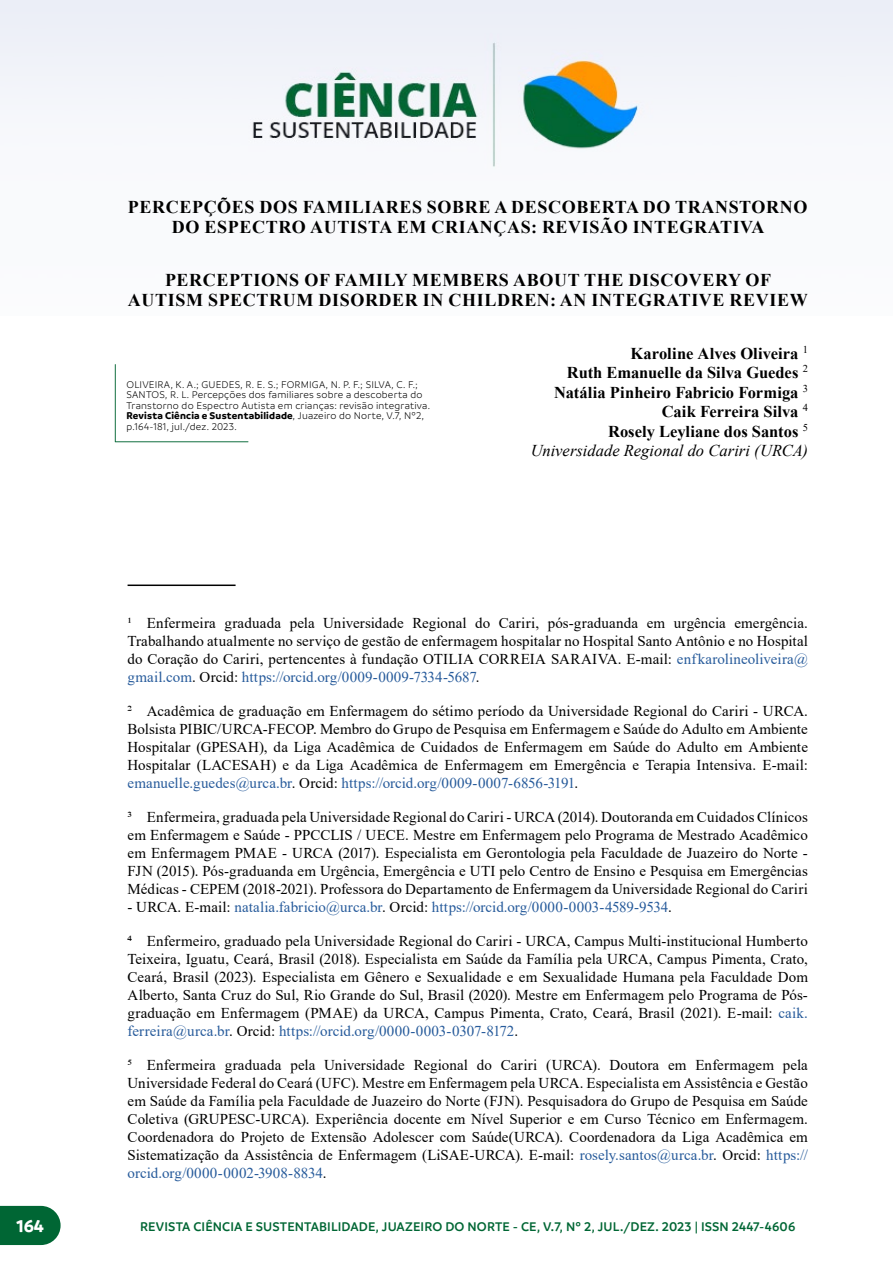
<style>
.page{position:relative;width:893px;height:1263px;background:#fff}
.page>*{position:absolute;margin:0;border:0;box-sizing:border-box;transform-origin:0 0}
.t1{font:700 18px/19.4px "Times New Roman";letter-spacing:.035em;color:#000;text-align:center}
.t2{font:700 18px "Branding SF";color:#fff}
.t3{font:700 16.5px/19.5px "Times New Roman";color:#000;text-align:right}
.t4{font:15px/18px "Times New Roman";letter-spacing:.005em;color:#000;text-align:justify}
.t5{font:15px "Times New Roman";letter-spacing:.005em;color:#275b9b}
.t6{font:600 13.5px "Branding SF";letter-spacing:.01em;color:#006634}
.t7{font:300 10.5px/10.5px "Branding SF";letter-spacing:.02em;color:#000}
.s1{font-weight:700}
.s2{font-weight:400;font-style:italic}
.s3{color:#275b9b}
.s4{color:#000}
</style>
<div class="page">
<svg style="left:0;top:1206px;width:61px;height:39px;background:#137143"></svg>
<img style="left:0;top:0;width:893px;height:168px">
<hr style="left:128px;top:584px;width:108px;height:2px;background:#000">
<svg style="left:115px;top:364px;width:133px;height:78px"></svg>
<p class="t1" style="left:128px;top:197px;width:681px">PERCEPÇÕES DOS FAMILIARES SOBRE A DESCOBERTA DO TRANSTORNO<br>DO ESPECTRO AUTISTA EM CRIANÇAS: REVISÃO INTEGRATIVA</p>
<p class="t1" style="left:128px;top:270px;width:681px">PERCEPTIONS OF FAMILY MEMBERS ABOUT THE DISCOVERY OF<br>AUTISM SPECTRUM DISORDER IN CHILDREN: AN INTEGRATIVE REVIEW</p>
<p class="t7" style="left:126px;top:379px;width:305px">OLIVEIRA, K. A.; GUEDES, R. E. S.; FORMIGA, N. P. F.; SILVA, C. F.; SANTOS, R. L. Percepções dos familiares sobre a descoberta do Transtorno do Espectro Autista em crianças: revisão integrativa.<br><span class="s1">Revista Ciência e Sustentabilidade</span>, Juazeiro do Norte, V.7, Nº2, p.164-181, jul./dez. 2023.</p>
<p class="t3" style="left:531px;top:343px;width:279px">Karoline Alves Oliveira <sup>1<br></sup>Ruth Emanuelle da Silva Guedes <sup>2<br></sup>Natália Pinheiro Fabricio Formiga <sup>3<br></sup>Caik Ferreira Silva <sup>4<br></sup>Rosely Leyliane dos Santos <sup>5<br></sup><span class="s2">Universidade Regional do Cariri (URCA)</span></p>
<p class="t4" style="left:128px;top:613px;width:682px">1 Enfermeira graduada pela Universidade Regional do Cariri, pós-graduanda em urgência emergência.<br>Trabalhando atualmente no serviço de gestão de enfermagem hospitalar no Hospital Santo Antônio e no Hospital do Coração do Cariri, pertencentes à fundação OTILIA CORREIA SARAIVA. E-mail: <span class="s3">enfkarolineoliveira@ gmail.com</span>. Orcid: <span class="s3">https://orcid.org/0009-0009-7334-5687</span>.</p>
<p class="t4" style="left:128px;top:701px;width:682px">2 Acadêmica de graduação em Enfermagem do sétimo período da Universidade Regional do Cariri - URCA.<br>Bolsista PIBIC/URCA-FECOP. Membro do Grupo de Pesquisa em Enfermagem e Saúde do Adulto em Ambiente Hospitalar (GPESAH), da Liga Acadêmica de Cuidados de Enfermagem em Saúde do Adulto em Ambiente Hospitalar (LACESAH) e da Liga Acadêmica de Enfermagem em Emergência e Terapia Intensiva. E-mail: <span class="s3">emanuelle.guedes@urca.br</span>. Orcid: <span class="s3">https://orcid.org/0009-0007-6856-3191</span>.</p>
<p class="t4" style="left:128px;top:807px;width:682px">3 Enfermeira, graduada pela Universidade Regional do Cariri - URCA (2014). Doutoranda em Cuidados Clínicos em Enfermagem e Saúde - PPCCLIS / UECE. Mestre em Enfermagem pelo Programa de Mestrado Acadêmico em Enfermagem PMAE - URCA (2017). Especialista em Gerontologia pela Faculdade de Juazeiro do Norte - FJN (2015). Pós-graduanda em Urgência, Emergência e UTI pelo Centro de Ensino e Pesquisa em Emergências Médicas - CEPEM (2018-2021). Professora do Departamento de Enfermagem da Universidade Regional do Cariri</p>
<p class="t5" style="left:128px;top:896px;width:546px"><span class="s4">- URCA. E-mail:</span> natalia.fabricio@urca.br<span class="s4">. Orcid:</span> https://orcid.org/0000-0003-4589-9534<span class="s4">.</span></p>
<p class="t4" style="left:128px;top:931px;width:682px">4 Enfermeiro, graduado pela Universidade Regional do Cariri - URCA, Campus Multi-institucional Humberto Teixeira, Iguatu, Ceará, Brasil (2018). Especialista em Saúde da Família pela URCA, Campus Pimenta, Crato, Ceará, Brasil (2023). Especialista em Gênero e Sexualidade e em Sexualidade Humana pela Faculdade Dom Alberto, Santa Cruz do Sul, Rio Grande do Sul, Brasil (2020). Mestre em Enfermagem pelo Programa de Pós&shy;graduação em Enfermagem (PMAE) da URCA, Campus Pimenta, Crato, Ceará, Brasil (2021). E-mail: <span class="s3">caik. ferreira@urca.br</span>. Orcid: <span class="s3">https://orcid.org/0000-0003-0307-8172</span>.</p>
<p class="t4" style="left:128px;top:1055px;width:682px">5 Enfermeira graduada pela Universidade Regional do Cariri (URCA). Doutora em Enfermagem pela Universidade Federal do Ceará (UFC). Mestre em Enfermagem pela URCA. Especialista em Assistência e Gestão em Saúde da Família pela Faculdade de Juazeiro do Norte (FJN). Pesquisadora do Grupo de Pesquisa em Saúde Coletiva (GRUPESC-URCA). Experiência docente em Nível Superior e em Curso Técnico em Enfermagem.<br>Coordenadora do Projeto de Extensão Adolescer com Saúde(URCA). Coordenadora da Liga Acadêmica em Sistematização da Assistência de Enfermagem (LiSAE-URCA). E-mail: <span class="s3">rosely.santos@urca.br</span>. Orcid: <span class="s3">https:// orcid.org/0000-0002-3908-8834</span>.</p>
<p class="t2" style="left:16px;top:1215px;width:29px">164</p>
<p class="t6" style="left:140px;top:1219px;width:657px">REVISTA CIÊNCIA E SUSTENTABILIDADE, JUAZEIRO DO NORTE - CE, V.7, Nº 2, JUL./DEZ. 2023 | ISSN 2447-4606</p>
</div>
